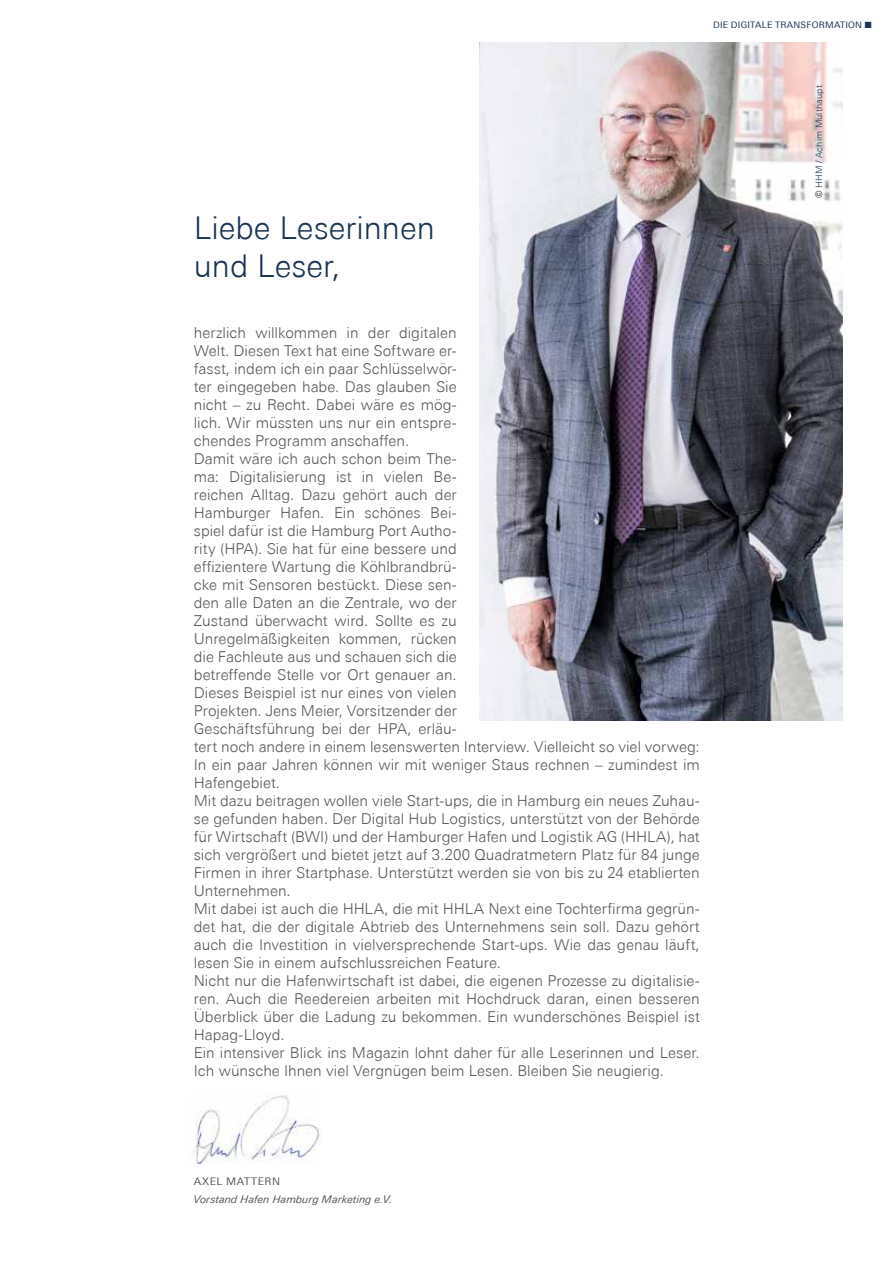
<style>
.page{position:relative;width:893px;height:1263px;background:#fff}
.page>*{position:absolute;margin:0;border:0;box-sizing:border-box;transform-origin:0 0}
.t1{font:300 31.5px/37.8px "Univers Next Pro";color:#1a3553}
.t2{font:300 15px/18px "Univers Next Pro";color:#565655}
.t3{font:italic 10.5px "Univers Next Pro";letter-spacing:.01em;color:#565655}
.t4{font:10.5px "Univers Next Pro";letter-spacing:.05em;color:#565655}
.t5{font:9px "Univers Next Pro";letter-spacing:.02em;color:#1a3553}
.t6{font:300 9px "Univers Next Pro";letter-spacing:.015em;color:#1a3553}
.s1{color:#000}
</style>
<div class="page">
<img style="left:193px;top:1093px;width:129px;height:70px">
<img style="left:479px;top:43px;width:363px;height:678px">
<p class="t5" style="left:713px;top:20px;width:160px">DIE DIGITALE TRANSFORMATION ■</p>
<h1 class="t1" style="left:194px;top:209px;width:243px">Liebe Leserinnen und Leser,</h1>
<p class="t2" style="left:194px;top:324px;width:508px">herzlich willkommen in der digitalen<br>Welt. Diesen Text hat eine Software er-<br>fasst, indem ich ein paar Schlüsselwör-<br>ter eingegeben habe. Das glauben Sie<br>nicht – zu Recht. Dabei wäre es mög-<br>lich. Wir müssten uns nur ein entspre-<br>chendes Programm anschaffen.<br>Damit wäre ich auch schon beim The-<br>ma: Digitalisierung ist in vielen Be-<br>reichen Alltag. Dazu gehört auch der<br>Hamburger Hafen. Ein schönes Bei-<br>spiel dafür ist die Hamburg Port Autho-<br>rity (HPA). Sie hat für eine bessere und<br>effizientere Wartung die Köhlbrandbrü-<br>cke mit Sensoren bestückt. Diese sen-<br>den alle Daten an die Zentrale, wo der<br>Zustand überwacht wird. Sollte es zu<br>Unregelmäßigkeiten kommen, rücken<br>die Fachleute aus und schauen sich die<br>betreffende Stelle vor Ort genauer an.<br>Dieses Beispiel ist nur eines von vielen<br>Projekten. Jens Meier, Vorsitzender der<br>Geschäftsführung bei der HPA, erläu-<br>tert noch andere in einem lesenswerten Interview. Vielleicht so viel vorweg:<br>In ein paar Jahren können wir mit weniger Staus rechnen – zumindest im Hafengebiet.<br>Mit dazu beitragen wollen viele Start-ups, die in Hamburg ein neues Zuhau&shy;se gefunden haben. Der Digital Hub Logistics, unterstützt von der Behörde für Wirtschaft (BWI) und der Hamburger Hafen und Logistik AG (HHLA), hat sich vergrößert und bietet jetzt auf 3.200 Quadratmetern Platz für 84 junge Firmen in ihrer Startphase. Unterstützt werden sie von bis zu 24 etablierten Unternehmen.<br>Mit dabei ist auch die HHLA, die mit HHLA Next eine Tochterfirma gegrün&shy;det hat, die der digitale Abtrieb des Unternehmens sein soll. Dazu gehört auch die Investition in vielversprechende Start-ups. Wie das genau läuft, lesen Sie in einem aufschlussreichen Feature.<br>Nicht nur die Hafenwirtschaft ist dabei, die eigenen Prozesse zu digitalisie&shy;ren. Auch die Reedereien arbeiten mit Hochdruck daran, einen besseren Überblick über die Ladung zu bekommen. Ein wunderschönes Beispiel ist Hapag-Lloyd.<br>Ein intensiver Blick ins Magazin lohnt daher für alle Leserinnen und Leser.<br>Ich wünsche Ihnen viel Vergnügen beim Lesen. Bleiben Sie neugierig.</p>
<p class="t6" style="left:814px;top:198px;width:114px;rotate:-90deg"><span class="s1">©</span> HHM / Achim Multhaupt</p>
<p class="t4" style="left:194px;top:1175px;width:88px">AXEL MATTERN</p>
<p class="t3" style="left:194px;top:1193px;width:200px">Vorstand Hafen Hamburg Marketing e.V.</p>
</div>
